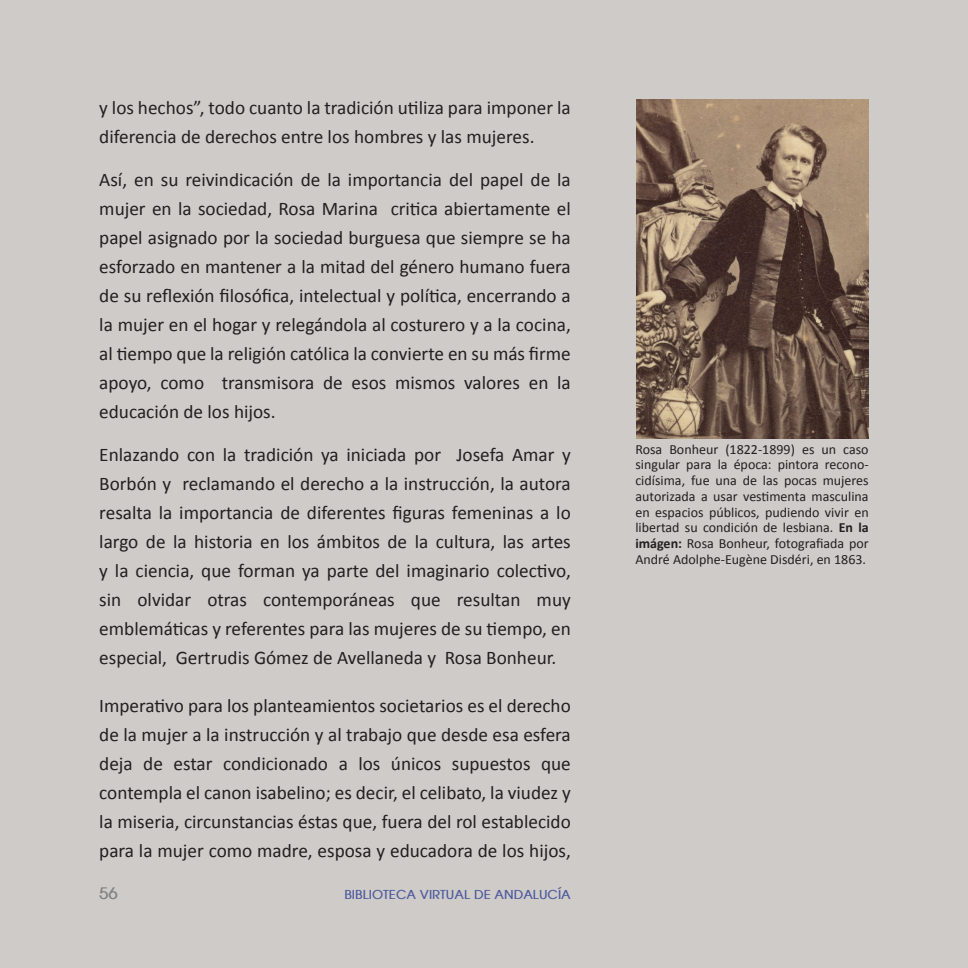
<style>
.page{position:relative;width:968px;height:968px;background:#fff}
.page>*{position:absolute;margin:0;border:0;box-sizing:border-box;transform-origin:0 0}
.t1{font:19.25px/28.9px "Calibri";color:#231f20;text-align:justify}
.t2{font:700 15.75px "Avant Garde";color:#808285}
.t3{font:14px/15.8px "Calibri";color:#231f20;text-align:justify}
.t4{font:700 12.25px "Avant Garde";color:#4d5a9e}
.s1{font-weight:700}
</style>
<div class="page">
<div style="left:0;top:0;width:967px;height:967px;background:#cecbc8"></div>
<img style="left:636px;top:99px;width:232px;height:339px">
<p class="t1" style="left:99px;top:93px;width:473px">y los hechos”, todo cuanto la tradición utiliza para imponer la diferencia de derechos entre los hombres y las mujeres.</p>
<p class="t1" style="left:99px;top:166px;width:473px">Así, en su reivindicación de la importancia del papel de la mujer en la sociedad, Rosa Marina critica abiertamente el papel asignado por la sociedad burguesa que siempre se ha esforzado en mantener a la mitad del género humano fuera de su reflexión filosófica, intelectual y política, encerrando a la mujer en el hogar y relegándola al costurero y a la cocina, al tiempo que la religión católica la convierte en su más firme apoyo, como transmisora de esos mismos valores en la educación de los hijos.</p>
<p class="t1" style="left:99px;top:440px;width:473px">Enlazando con la tradición ya iniciada por Josefa Amar y Borbón y reclamando el derecho a la instrucción, la autora resalta la importancia de diferentes figuras femeninas a lo largo de la historia en los ámbitos de la cultura, las artes y la ciencia, que forman ya parte del imaginario colectivo, sin olvidar otras contemporáneas que resultan muy emblemáticas y referentes para las mujeres de su tiempo, en especial, Gertrudis Gómez de Avellaneda y Rosa Bonheur.</p>
<p class="t1" style="left:99px;top:691px;width:473px">Imperativo para los planteamientos societarios es el derecho de la mujer a la instrucción y al trabajo que desde esa esfera deja de estar condicionado a los únicos supuestos que contempla el canon isabelino; es decir, el celibato, la viudez y la miseria, circunstancias éstas que, fuera del rol establecido para la mujer como madre, esposa y educadora de los hijos,</p>
<p class="t2" style="left:99px;top:882px;width:20px">56</p>
<p class="t4" style="left:344px;top:886px;width:228px">BIBLIOTECA VIRTUAL DE ANDALUCÍA</p>
<p class="t3" style="left:635px;top:441px;width:235px">Rosa Bonheur (1822-1899) es un caso singular para la época: pintora recono&shy;cidísima, fue una de las pocas mujeres autorizada a usar vestimenta masculina en espacios públicos, pudiendo vivir en libertad su condición de lesbiana. <span class="s1">En la imágen:</span> Rosa Bonheur, fotografiada por André Adolphe-Eugène Disdéri, en 1863.</p>
</div>
